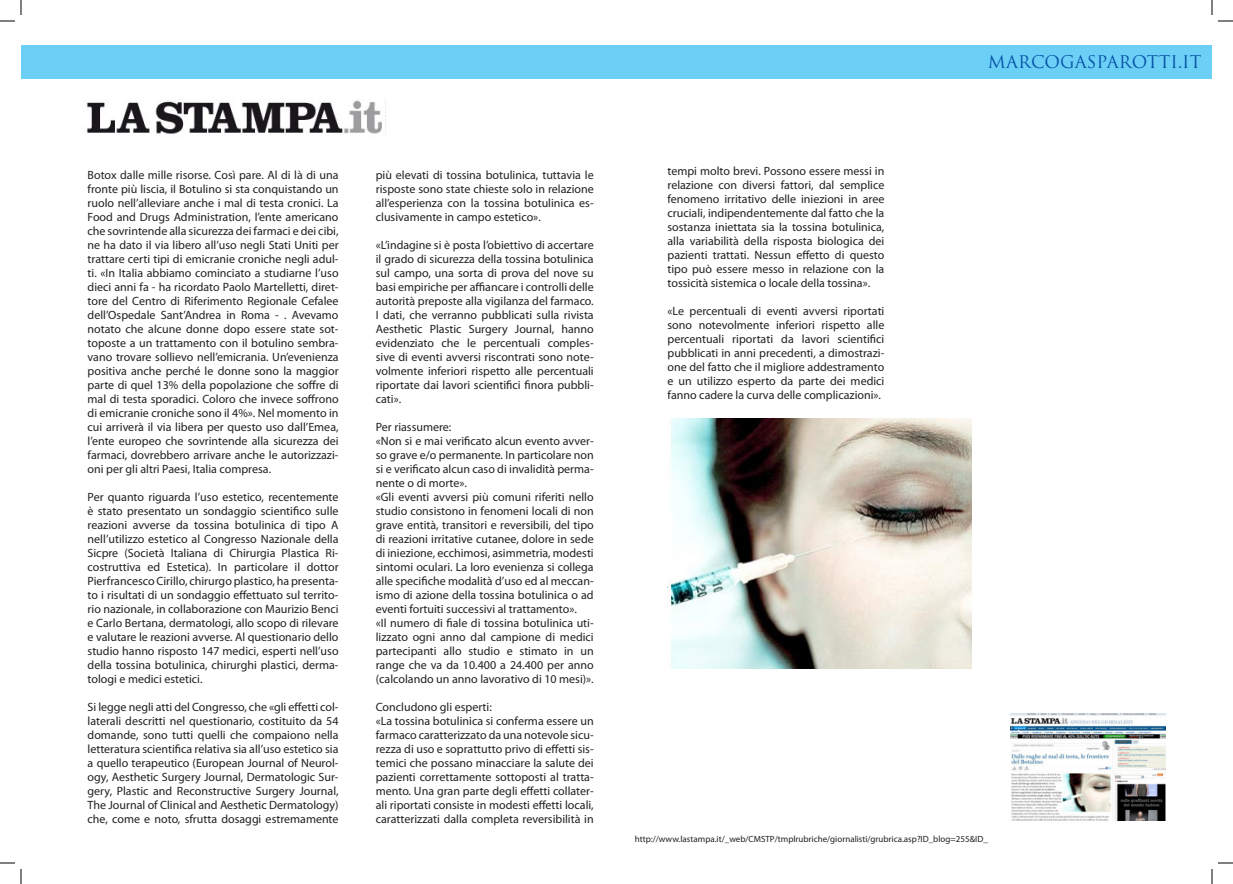
<style>
.page{position:relative;width:1233px;height:884px;background:#fff}
.page>*{position:absolute;margin:0;border:0;box-sizing:border-box;transform-origin:0 0}
.t1{font:17px "Trajan Pro";color:#0551a4}
.t2{font:12px/14px "Myriad Pro";color:#231f20;text-align:justify}
.t3{font:9px "Myriad Pro";color:#231f20}
</style>
<div class="page">
<div style="left:21px;top:45px;width:1191px;height:33px;background:#6bcff6"></div>
<img style="left:1010px;top:714px;width:156px;height:106px">
<img style="left:86px;top:100px;width:300px;height:34px">
<img style="left:667px;top:419px;width:305px;height:250px">
<svg style="left:1218px;top:20px;width:15px;height:2px"></svg>
<svg style="left:1218px;top:862px;width:15px;height:2px"></svg>
<svg style="left:0;top:0;width:22px;height:22px"></svg>
<svg style="left:0;top:862px;width:22px;height:22px"></svg>
<svg style="left:1211px;top:0;width:1px;height:15px"></svg>
<svg style="left:1211px;top:869px;width:1px;height:15px"></svg>
<p class="t2" style="left:88px;top:167px;width:252px">Botox dalle mille risorse. Così pare. Al di là di una fronte più liscia, il Botulino si sta conquistando un ruolo nell’alleviare anche i mal di testa cronici. La Food and Drugs Administration, l’ente americano che sovrintende alla sicurezza dei farmaci e dei cibi, ne ha dato il via libero all’uso negli Stati Uniti per trattare certi tipi di emicranie croniche negli adul&shy;ti. «In Italia abbiamo cominciato a studiarne l’uso dieci anni fa - ha ricordato Paolo Martelletti, diret&shy;tore del Centro di Riferimento Regionale Cefalee dell’Ospedale Sant’Andrea in Roma - . Avevamo notato che alcune donne dopo essere state sot&shy;toposte a un trattamento con il botulino sembra&shy;vano trovare sollievo nell’emicrania. Un’evenienza positiva anche perché le donne sono la maggior parte di quel 13% della popolazione che soffre di mal di testa sporadici. Coloro che invece soffrono di emicranie croniche sono il 4%». Nel momento in cui arriverà il via libera per questo uso dall’Emea, l’ente europeo che sovrintende alla sicurezza dei farmaci, dovrebbero arrivare anche le autorizzazi&shy;oni per gli altri Paesi, Italia compresa.</p>
<p class="t2" style="left:88px;top:489px;width:252px">Per quanto riguarda l’uso estetico, recentemente è stato presentato un sondaggio scientifico sulle reazioni avverse da tossina botulinica di tipo A nell’utilizzo estetico al Congresso Nazionale della Sicpre (Società Italiana di Chirurgia Plastica Ri&shy;costruttiva ed Estetica). In particolare il dottor Pierfrancesco Cirillo, chirurgo plastico, ha presenta&shy;to i risultati di un sondaggio effettuato sul territo&shy;rio nazionale, in collaborazione con Maurizio Benci e Carlo Bertana, dermatologi, allo scopo di rilevare e valutare le reazioni avverse. Al questionario dello studio hanno risposto 147 medici, esperti nell’uso della tossina botulinica, chirurghi plastici, derma&shy;tologi e medici estetici.</p>
<p class="t2" style="left:88px;top:699px;width:252px">Si legge negli atti del Congresso, che «gli effetti col&shy;laterali descritti nel questionario, costituito da 54 domande, sono tutti quelli che compaiono nella letteratura scientifica relativa sia all’uso estetico sia a quello terapeutico (European Journal of Neurol&shy;ogy, Aesthetic Surgery Journal, Dermatologic Sur&shy;gery, Plastic and Reconstructive Surgery Journal, The Journal of Clinical and Aesthetic Dermatology) che, come e noto, sfrutta dosaggi estremamente</p>
<p class="t2" style="left:376px;top:167px;width:219px">più elevati di tossina botulinica, tuttavia le risposte sono state chieste solo in relazione all’esperienza con la tossina botulinica es&shy;clusivamente in campo estetico».</p>
<p class="t2" style="left:376px;top:237px;width:219px">«L’indagine si è posta l’obiettivo di accertare il grado di sicurezza della tossina botulinica sul campo, una sorta di prova del nove su basi empiriche per affiancare i controlli delle autorità preposte alla vigilanza del farmaco.<br>I dati, che verranno pubblicati sulla rivista Aesthetic Plastic Surgery Journal, hanno evidenziato che le percentuali comples&shy;sive di eventi avversi riscontrati sono note&shy;volmente inferiori rispetto alle percentuali riportate dai lavori scientifici finora pubbli&shy;cati».</p>
<p class="t2" style="left:376px;top:419px;width:77px">Per riassumere:</p>
<p class="t2" style="left:376px;top:433px;width:219px">«Non si e mai verificato alcun evento avver&shy;so grave e/o permanente. In particolare non si e verificato alcun caso di invalidità perma&shy;nente o di morte».</p>
<p class="t2" style="left:376px;top:489px;width:219px">«Gli eventi avversi più comuni riferiti nello studio consistono in fenomeni locali di non grave entità, transitori e reversibili, del tipo di reazioni irritative cutanee, dolore in sede di iniezione, ecchimosi, asimmetria, modesti sintomi oculari. La loro evenienza si collega alle specifiche modalità d’uso ed al meccan&shy;ismo di azione della tossina botulinica o ad eventi fortuiti successivi al trattamento».</p>
<p class="t2" style="left:376px;top:615px;width:219px">«Il numero di fiale di tossina botulinica uti&shy;lizzato ogni anno dal campione di medici partecipanti allo studio e stimato in un range che va da 10.400 a 24.400 per anno (calcolando un anno lavorativo di 10 mesi)».</p>
<p class="t2" style="left:376px;top:699px;width:118px">Concludono gli esperti:</p>
<p class="t2" style="left:376px;top:713px;width:219px">«La tossina botulinica si conferma essere un farmaco caratterizzato da una notevole sicu&shy;rezza di uso e soprattutto privo di effetti sis&shy;temici che possano minacciare la salute dei pazienti correttamente sottoposti al tratta&shy;mento. Una gran parte degli effetti collater&shy;ali riportati consiste in modesti effetti locali, caratterizzati dalla completa reversibilità in</p>
<p class="t2" style="left:667px;top:163px;width:218px">tempi molto brevi. Possono essere messi in relazione con diversi fattori, dal semplice fenomeno irritativo delle iniezioni in aree cruciali, indipendentemente dal fatto che la sostanza iniettata sia la tossina botulinica, alla variabilità della risposta biologica dei pazienti trattati. Nessun effetto di questo tipo può essere messo in relazione con la tossicità sistemica o locale della tossina».</p>
<p class="t2" style="left:667px;top:303px;width:218px">«Le percentuali di eventi avversi riportati sono notevolmente inferiori rispetto alle percentuali riportati da lavori scientifici pubblicati in anni precedenti, a dimostrazi&shy;one del fatto che il migliore addestramento e un utilizzo esperto da parte dei medici fanno cadere la curva delle complicazioni».</p>
<p class="t1" style="left:988px;top:51px;width:215px">MARCOGASPAROTTI.IT</p>
<p class="t3" style="left:635px;top:833px;width:354px">http://www.lastampa.it/_web/CMSTP/tmplrubriche/giornalisti/grubrica.asp?ID_blog=255&amp;ID_</p>
</div>
